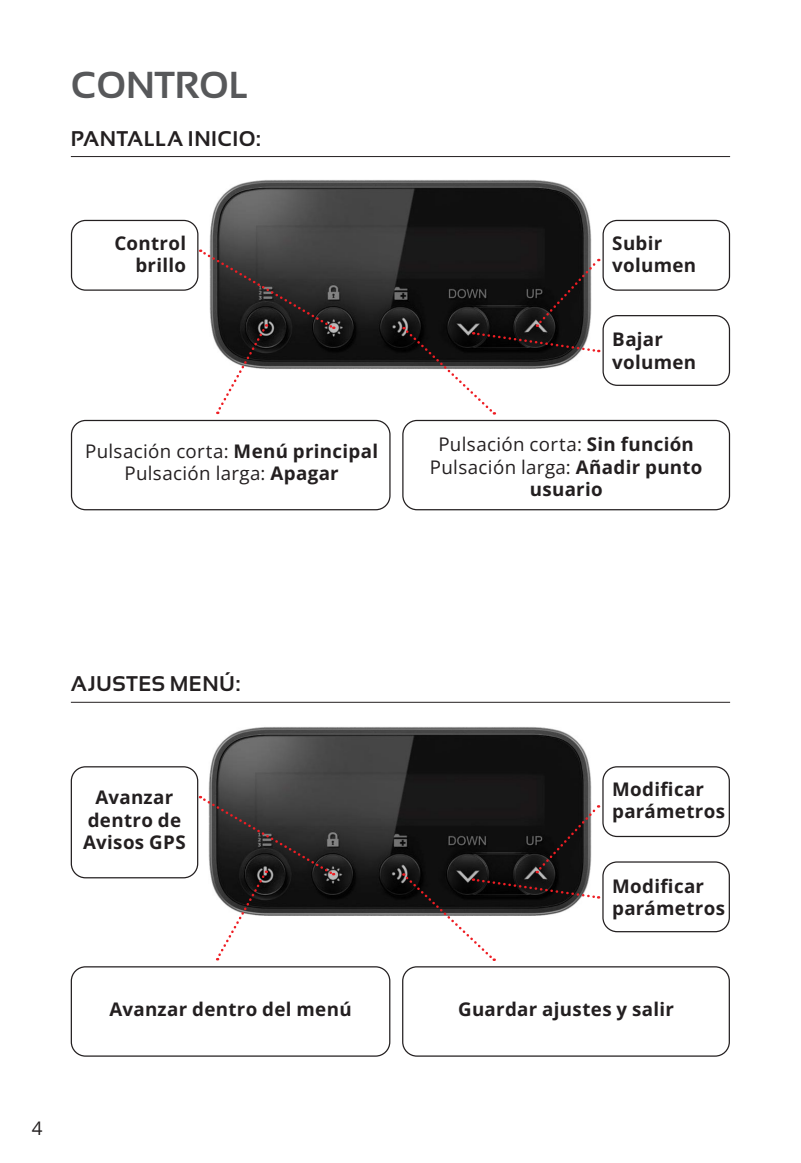
<style>
.page{position:relative;width:801px;height:1163px;background:#fff}
.page>*{position:absolute;margin:0;border:0;box-sizing:border-box;transform-origin:0 0}
.t1{font:700 37.5px "Sansation";color:#57585a}
.t2{font:700 21.25px "Sansation";letter-spacing:.025em;color:#231f20}
.t3{font:700 18.75px/22.5px "Open Sans";letter-spacing:.015em;color:#231f20}
.t4{font:18.75px "Open Sans";letter-spacing:.02em;color:#231f20}
.s1{font-weight:700}
.s2{font-weight:400}
</style>
<div class="page">
<div style="left:602px;top:220px;width:128px;height:71px;border:1px solid #231f20;border-radius:14px"></div>
<div style="left:602px;top:315px;width:128px;height:71px;border:1px solid #231f20;border-radius:14px"></div>
<div style="left:71px;top:220px;width:127px;height:71px;border:1px solid #231f20;border-radius:14px"></div>
<div style="left:402px;top:420px;width:328px;height:90px;border:1px solid #231f20;border-radius:14px"></div>
<div style="left:71px;top:420px;width:319px;height:90px;border:1px solid #231f20;border-radius:14px"></div>
<hr style="left:71px;top:156px;width:659px;height:1px;background:#231f20">
<hr style="left:71px;top:701px;width:659px;height:1px;background:#231f20">
<img style="left:209px;top:180px;width:383px;height:189px">
<svg style="left:200px;top:249px;width:135px;height:165px"></svg>
<svg style="left:403px;top:258px;width:197px;height:157px"></svg>
<div style="left:602px;top:766px;width:128px;height:71px;border:1px solid #231f20;border-radius:14px"></div>
<div style="left:602px;top:861px;width:128px;height:71px;border:1px solid #231f20;border-radius:14px"></div>
<div style="left:71px;top:766px;width:127px;height:112px;border:1px solid #231f20;border-radius:14px"></div>
<div style="left:402px;top:966px;width:328px;height:90px;border:1px solid #231f20;border-radius:14px"></div>
<div style="left:71px;top:966px;width:319px;height:90px;border:1px solid #231f20;border-radius:14px"></div>
<img style="left:209px;top:727px;width:383px;height:188px">
<svg style="left:200px;top:795px;width:134px;height:165px"></svg>
<svg style="left:403px;top:804px;width:197px;height:157px"></svg>
<p class="t1" style="left:71px;top:64px;width:179px">CONTROL</p>
<p class="t2" style="left:71px;top:126px;width:192px">PANTALLA INICIO:</p>
<p class="t3" style="left:114px;top:231px;width:73px;text-align:right">Control brillo</p>
<p class="t4" style="left:85px;top:438px;width:294px">Pulsación corta: <span class="s1">Menú principal</span></p>
<p class="t4" style="left:124px;top:461px;width:216px">Pulsación larga: <span class="s1">Apagar</span></p>
<p class="t3" style="left:612px;top:231px;width:85px">Subir volumen</p>
<p class="t3" style="left:612px;top:328px;width:85px">Bajar volumen</p>
<p class="t4" style="left:438px;top:431px;width:257px">Pulsación corta: <span class="s1">Sin función</span></p>
<p class="t3" style="left:430px;top:455px;width:274px;text-align:center"><span class="s2">Pulsación larga:</span> Añadir punto usuario</p>
<p class="t2" style="left:71px;top:672px;width:171px">AJUSTES MENÚ:</p>
<p class="t3" style="left:95px;top:785px;width:79px">Avanzar</p>
<p class="t3" style="left:83px;top:808px;width:104px">dentro de<br>Avisos GPS</p>
<p class="t4" style="left:32px;top:1114px;width:12px">4</p>
<p class="t3" style="left:109px;top:997px;width:244px">Avanzar dentro del menú</p>
<p class="t3" style="left:612px;top:777px;width:93px">Modificar</p>
<p class="t3" style="left:612px;top:799px;width:114px">parámetros</p>
<p class="t3" style="left:612px;top:874px;width:93px">Modificar</p>
<p class="t3" style="left:612px;top:896px;width:114px">parámetros</p>
<p class="t3" style="left:458px;top:997px;width:217px">Guardar ajustes y salir</p>
</div>
